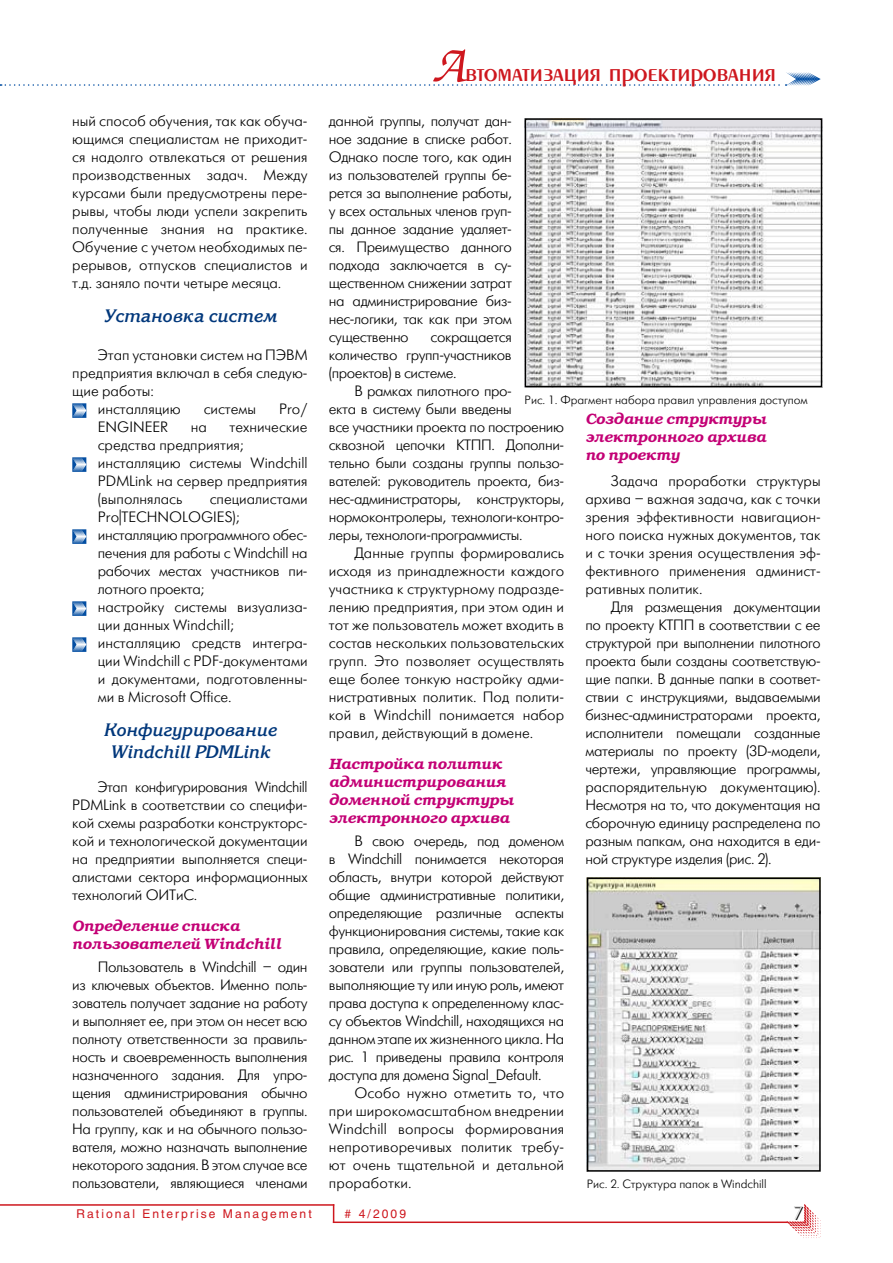
<style>
.page{position:relative;width:893px;height:1263px;background:#fff}
.page>*{position:absolute;margin:0;border:0;box-sizing:border-box;transform-origin:0 0}
.t1{font:27px "Penta Demi";color:#ce171e}
.t2{font:italic 700 18px/21.6px "Korinna C";color:#00377b;text-align:center}
.t3{font:15px/18px "Futuris Light C";letter-spacing:-.01em;color:#000;text-align:justify}
.t4{font:italic 600 15px/18px "Bookman C";color:#c30075}
.t5{font:12px "Futuris Light C";color:#000}
.t6{font:12px "Helios";letter-spacing:.17em;color:#ce171e}
.s1{font-family:"Zapf Chancery C";font-size:54px}
</style>
<div class="page">
<hr style="left:0;top:1204px;width:334px;height:2px;background:#ce171e">
<svg style="left:333px;top:1206px;width:1px;height:15px"></svg>
<hr style="left:333px;top:1221px;width:455px;height:2px;background:#ce171e">
<svg style="left:0;top:72px;width:821px;height:14px"></svg>
<svg style="left:72px;top:403px;width:14px;height:15px"></svg>
<svg style="left:72px;top:457px;width:14px;height:15px"></svg>
<svg style="left:72px;top:529px;width:14px;height:15px"></svg>
<svg style="left:72px;top:601px;width:14px;height:15px"></svg>
<svg style="left:72px;top:637px;width:14px;height:15px"></svg>
<img style="left:528px;top:121px;width:291px;height:263px">
<div style="left:525px;top:118px;width:297px;height:269px;border:2px solid #000"></div>
<img style="left:587px;top:877px;width:234px;height:292px">
<div style="left:587px;top:878px;width:234px;height:294px;border:2px solid #000"></div>
<svg style="left:787px;top:1204px;width:34px;height:34px"></svg>
<p class="t3" style="left:72px;top:112px;width:237px">ный способ обучения, так как обуча&shy;ющимся специалистам не приходит&shy;ся надолго отвлекаться от решения производственных задач. Между курсами были предусмотрены пере&shy;рывы, чтобы люди успели закрепить полученные знания на практике.<br>Обучение с учетом необходимых пе&shy;рерывов, отпусков специалистов и т.д. заняло почти четыре месяца.</p>
<p class="t2" style="left:103px;top:306px;width:175px">Установка систем</p>
<p class="t3" style="left:98px;top:346px;width:211px">Этап установки систем на ПЭВМ</p>
<p class="t3" style="left:72px;top:364px;width:237px">предприятия включал в себя следую-</p>
<p class="t3" style="left:72px;top:382px;width:83px">щие работы:</p>
<p class="t3" style="left:98px;top:400px;width:84px">инсталляцию</p>
<p class="t3" style="left:204px;top:400px;width:54px">системы</p>
<p class="t3" style="left:279px;top:400px;width:30px">Pro/</p>
<p class="t3" style="left:98px;top:418px;width:72px">ENGINEER</p>
<p class="t3" style="left:191px;top:418px;width:18px">на</p>
<p class="t3" style="left:98px;top:418px;width:211px;text-align:left;text-indent:132px">технические средства предприятия; инсталляцию системы Windchill<br>PDMLink на сервер предприятия (выполнялась</p>
<p class="t3" style="left:98px;top:490px;width:211px;text-align:left;text-indent:112px">специалистами<br>Pro|TECHNOLOGIES); инсталляцию программного обес&shy;печения для работы с Windchill на рабочих местах участников пи&shy;лотного проекта;<br>настройку системы визуализа&shy;ции данных Windchill; инсталляцию средств интегра&shy;ции Windchill с PDF-документами и документами, подготовленны&shy;ми в Microsoft Office.</p>
<p class="t2" style="left:104px;top:720px;width:174px">Конфигурирование<br>Windсhill PDMLink</p>
<p class="t3" style="left:72px;top:778px;width:237px;text-indent:26px">Этап конфигурирования Windсhill PDMLink в соответствии со специфи&shy;кой схемы разработки конструкторс&shy;кой и технологической документации на предприятии выполняется специ&shy;алистами сектора информационных технологий ОИТиС.</p>
<p class="t4" style="left:72px;top:917px;width:210px">Определение списка пользователей Windchill</p>
<p class="t3" style="left:72px;top:958px;width:237px;text-indent:26px">Пользователь в Windchill – один из ключевых объектов. Именно поль&shy;зователь получает задание на работу и выполняет ее, при этом он несет всю полноту ответственности за правиль&shy;ность и своевременность выполнения назначенного задания. Для упро&shy;щения администрирования обычно пользователей объединяют в группы.<br>На группу, как и на обычного пользо&shy;вателя, можно назначать выполнение некоторого задания. В этом случае все пользователи, являющиеся членами</p>
<p class="t6" style="left:77px;top:1207px;width:237px">Rational Enterprise Management</p>
<h1 class="t1" style="left:432px;top:59px;width:346px"><span class="s1">А</span>втоматизация проектирования</h1>
<p class="t3" style="left:329px;top:112px;width:185px">данной группы, получат дан&shy;ное задание в списке работ.<br>Однако после того, как один из пользователей группы бе&shy;рется за выполнение работы, у всех остальных членов груп&shy;пы данное задание удаляет&shy;ся. Преимущество данного подхода заключается в су&shy;щественном снижении затрат на администрирование биз&shy;нес-логики, так как при этом существенно</p>
<p class="t3" style="left:329px;top:328px;width:185px;text-indent:102px">сокращается количество групп-участников (проектов) в системе.</p>
<p class="t3" style="left:329px;top:382px;width:237px;text-align:left;text-indent:26px">В рамках пилотного про-<br>екта в систему были введены<br>все участники проекта по построению сквозной цепочки КТПП. Дополни&shy;тельно были созданы группы пользо&shy;вателей: руководитель проекта, биз&shy;нес-администраторы, конструкторы, нормоконтролеры, технологи-контро&shy;леры, технологи-программисты.</p>
<p class="t3" style="left:329px;top:544px;width:237px;text-indent:26px">Данные группы формировались исходя из принадлежности каждого участника к структурному подразде&shy;лению предприятия, при этом один и тот же пользователь может входить в состав нескольких пользовательских групп. Это позволяет осуществлять еще более тонкую настройку адми&shy;нистративных политик. Под полити&shy;кой в Windchill понимается набор правил, действующий в домене.</p>
<p class="t4" style="left:329px;top:755px;width:186px">Настройка политик администрирования доменной структуры электронного архива</p>
<p class="t3" style="left:329px;top:832px;width:237px;text-indent:26px">В свою очередь, под доменом в Windchill понимается некоторая область, внутри которой действуют общие административные политики, определяющие различные аспекты функционирования системы, такие как правила, определяющие, какие поль&shy;зователи или группы пользователей, выполняющие ту или иную роль, имеют права доступа к определенному клас&shy;су объектов Windchill, находящихся на данном этапе их жизненного цикла. На рис. 1 приведены правила контроля доступа для домена Signal_Default.</p>
<p class="t3" style="left:329px;top:1084px;width:237px;text-indent:26px">Особо нужно отметить то, что при широкомасштабном внедрении Windchill вопросы формирования непротиворечивых политик требу&shy;ют очень тщательной и детальной проработки.</p>
<p class="t5" style="left:525px;top:394px;width:285px">Рис. 1. Фрагмент набора правил управления доступом</p>
<p class="t4" style="left:585px;top:410px;width:182px;text-align:justify">Создание структуры электронного архива по проекту</p>
<p class="t3" style="left:585px;top:472px;width:237px;text-indent:26px">Задача проработки структуры архива – важная задача, как с точки зрения эффективности навигацион&shy;ного поиска нужных документов, так и с точки зрения осуществления эф&shy;фективного применения админист&shy;ративных политик.</p>
<p class="t3" style="left:585px;top:598px;width:237px;text-indent:26px">Для размещения документации по проекту КТПП в соответствии с ее структурой при выполнении пилотного проекта были созданы соответствую&shy;щие папки. В данные папки в соответ&shy;ствии с инструкциями, выдаваемыми бизнес-администраторами проекта, исполнители помещали созданные материалы по проекту (3D-модели, чертежи, управляющие программы, распорядительную документацию).<br>Несмотря на то, что документация на сборочную единицу распределена по разным папкам, она находится в еди&shy;ной структуре изделия (рис. 2).</p>
<p class="t5" style="left:587px;top:1178px;width:181px">Рис. 2. Структура папок в Windchill</p>
<p class="t6" style="left:345px;top:1207px;width:63px"># 4/2009</p>
</div>
